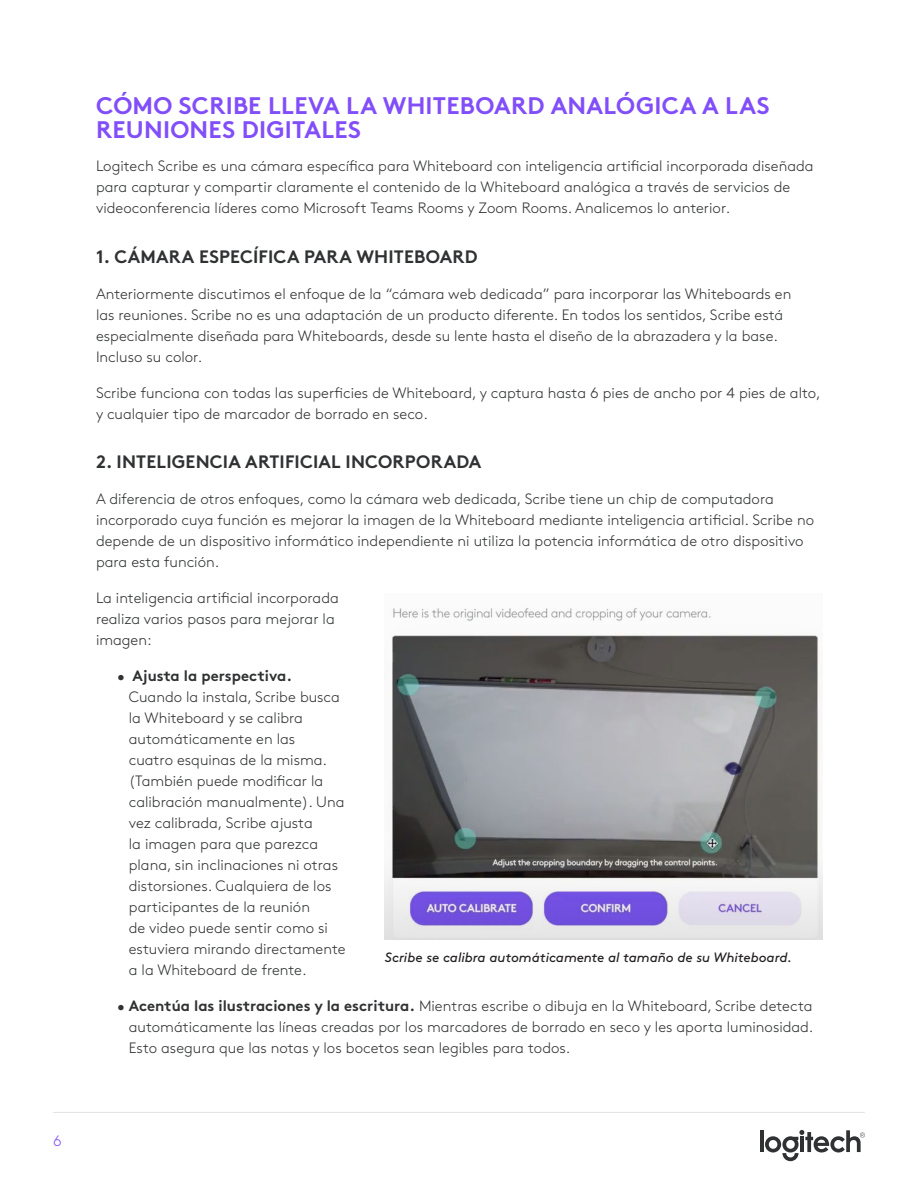
<style>
.page{position:relative;width:918px;height:1188px;background:#fff}
.page>*{position:absolute;margin:0;border:0;box-sizing:border-box;transform-origin:0 0}
.t1{font:700 24px/24px "Brown Pro";letter-spacing:.01em;color:#814efa}
.t2{font:700 18px "Brown Pro";letter-spacing:.01em;color:#2f3132}
.t3{font:300 15px/21px "Brown Pro";color:#2f3132}
.t4{font:300 15px "Brown Pro";color:#814efa}
.t5{font:italic 13.5px "Brown Pro";color:#231f20}
.s1{font-weight:700}
</style>
<div class="page">
<hr style="left:760px;top:1130px;width:4px;height:22px;background:#2f3132">
<svg style="left:765px;top:1130px;width:100px;height:31px"></svg>
<hr style="left:800px;top:1137px;width:4px;height:15px;background:#2f3132">
<hr style="left:53px;top:1112px;width:812px;height:1px;background:#e1e2e3">
<img style="left:385px;top:608px;width:437px;height:332px">
<p class="t4" style="left:53px;top:1130px;width:10px">6</p>
<h1 class="t1" style="left:96px;top:91px;width:675px">CÓMO SCRIBE LLEVA LA WHITEBOARD ANALÓGICA A LAS<br>REUNIONES DIGITALES</h1>
<p class="t3" style="left:96px;top:154px;width:719px">Logitech Scribe es una cámara específica para Whiteboard con inteligencia artificial incorporada diseñada para capturar y compartir claramente el contenido de la Whiteboard analógica a través de servicios de videoconferencia líderes como Microsoft Teams Rooms y Zoom Rooms. Analicemos lo anterior.</p>
<p class="t2" style="left:96px;top:242px;width:383px">1. CÁMARA ESPECÍFICA PARA WHITEBOARD</p>
<p class="t3" style="left:96px;top:282px;width:697px">Anteriormente discutimos el enfoque de la “cámara web dedicada” para incorporar las Whiteboards en las reuniones. Scribe no es una adaptación de un producto diferente. En todos los sentidos, Scribe está especialmente diseñada para Whiteboards, desde su lente hasta el diseño de la abrazadera y la base.<br>Incluso su color.</p>
<p class="t3" style="left:96px;top:381px;width:726px">Scribe funciona con todas las superficies de Whiteboard, y captura hasta 6 pies de ancho por 4 pies de alto, y cualquier tipo de marcador de borrado en seco.</p>
<p class="t2" style="left:96px;top:447px;width:387px">2. INTELIGENCIA ARTIFICIAL INCORPORADA</p>
<p class="t3" style="left:96px;top:487px;width:720px">A diferencia de otros enfoques, como la cámara web dedicada, Scribe tiene un chip de computadora incorporado cuya función es mejorar la imagen de la Whiteboard mediante inteligencia artificial. Scribe no depende de un dispositivo informático independiente ni utiliza la potencia informática de otro dispositivo para esta función.</p>
<p class="t3" style="left:96px;top:586px;width:244px">La inteligencia artificial incorporada realiza varios pasos para mejorar la imagen:</p>
<p class="t3" style="left:129px;top:664px;width:218px;text-indent:-12px">• <span class="s1">Ajusta la perspectiva.<br></span>Cuando la instala, Scribe busca la Whiteboard y se calibra automáticamente en las<br>cuatro esquinas de la misma. (También puede modificar la calibración manualmente). Una vez calibrada, Scribe ajusta<br>la imagen para que parezca plana, sin inclinaciones ni otras distorsiones. Cualquiera de los participantes de la reunión<br>de video puede sentir como si estuviera mirando directamente a la Whiteboard de frente.</p>
<p class="t3" style="left:129px;top:994px;width:686px;text-align:justify;text-indent:-12px">• <span class="s1">Acentúa las ilustraciones y la escritura.</span> Mientras escribe o dibuja en la Whiteboard, Scribe detecta automáticamente las líneas creadas por los marcadores de borrado en seco y les aporta luminosidad.<br>Esto asegura que las notas y los bocetos sean legibles para todos.</p>
<p class="t5" style="left:385px;top:947px;width:409px">Scribe se calibra automáticamente al tamaño de su Whiteboard.</p>
</div>
